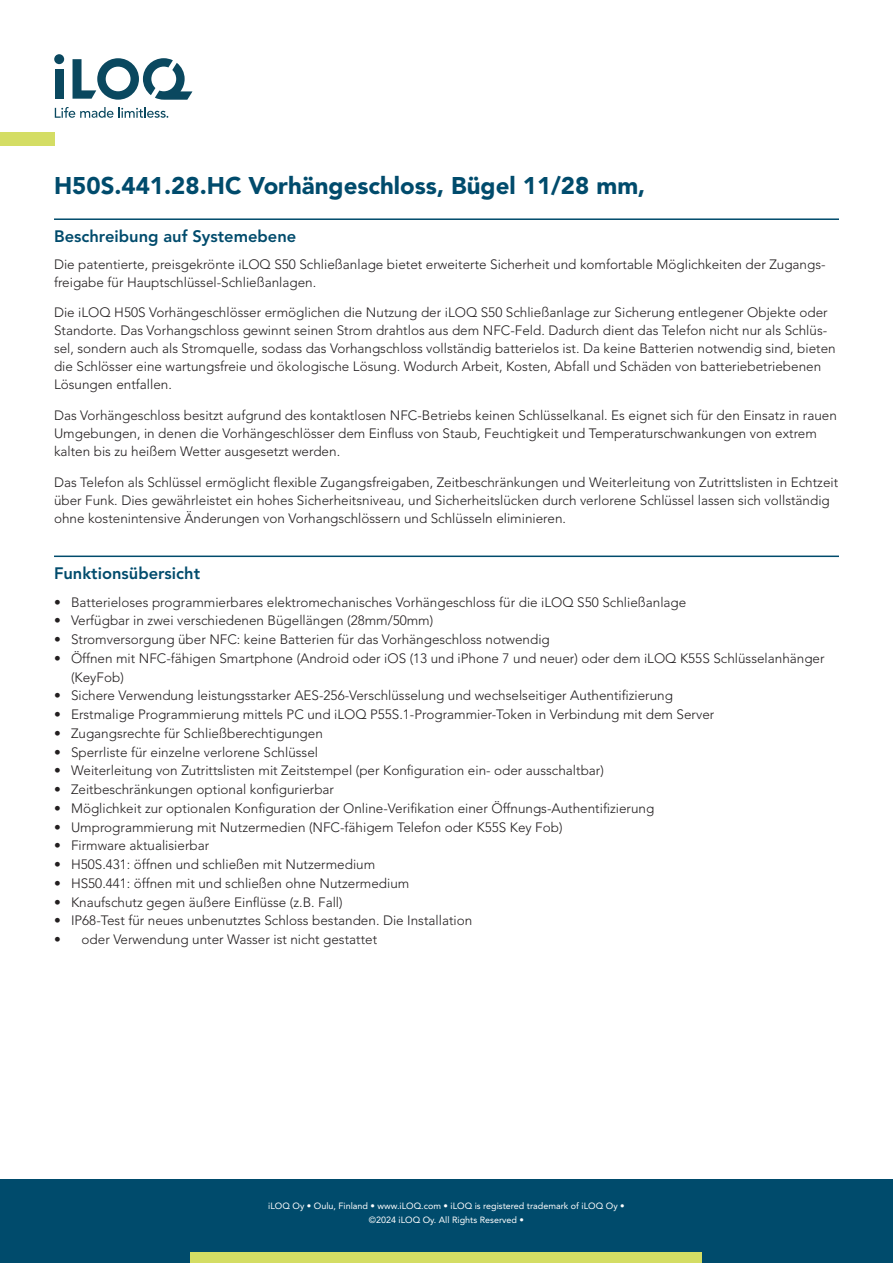
<style>
.page{position:relative;width:893px;height:1263px;background:#fff}
.page>*{position:absolute;margin:0;border:0;box-sizing:border-box;transform-origin:0 0}
.Tuotenimi{font:900 24px "Avenir LT Std";color:#004b6c}
.Otsikko{font:800 16.5px "Avenir LT Std";color:#004b6c}
.de_DE{font:300 13.5px/18px "Avenir LT Std";color:#231f20}
.t1{font:9px/13.5px "Avenir LT Std";color:#fff;text-align:center}
</style>
<div class="page">
<div style="left:0;top:1179px;width:893px;height:84px;background:#004b6c"></div>
<div style="left:191px;top:1252px;width:511px;height:11px;background:#d4dd64"></div>
<div style="left:55px;top:69px;width:9px;height:30px;background:#0a485f"></div>
<div style="left:54px;top:54px;width:10px;height:10px;background:#0a485f;border-radius:50%"></div>
<svg style="left:73px;top:58px;width:119px;height:42px"></svg>
<svg style="left:55px;top:107px;width:113px;height:11px"></svg>
<div style="left:0;top:133px;width:54px;height:13px;background:#d4dd64"></div>
<hr style="left:54px;top:218px;width:785px;height:2px;background:#004b6c">
<hr style="left:54px;top:555px;width:785px;height:2px;background:#004b6c">
<p class="Tuotenimi" style="left:54px;top:171px;width:593px">H50S.441.28.HC Vorhängeschloss, Bügel 11/28 mm,</p>
<p class="Otsikko" style="left:54px;top:227px;width:244px">Beschreibung auf Systemebene</p>
<p class="de_DE" style="left:54px;top:255px;width:773px">Die patentierte, preisgekrönte iLOQ S50 Schließanlage bietet erweiterte Sicherheit und komfortable Möglichkeiten der Zugangs&shy;freigabe für Hauptschlüssel-Schließanlagen.</p>
<p class="de_DE" style="left:54px;top:304px;width:783px">Die iLOQ H50S Vorhängeschlösser ermöglichen die Nutzung der iLOQ S50 Schließanlage zur Sicherung entlegener Objekte oder Standorte. Das Vorhangschloss gewinnt seinen Strom drahtlos aus dem NFC-Feld. Dadurch dient das Telefon nicht nur als Schlüs&shy;sel, sondern auch als Stromquelle, sodass das Vorhangschloss vollständig batterielos ist. Da keine Batterien notwendig sind, bieten die Schlösser eine wartungsfreie und ökologische Lösung. Wodurch Arbeit, Kosten, Abfall und Schäden von batteriebetriebenen Lösungen entfallen.</p>
<p class="de_DE" style="left:54px;top:407px;width:784px">Das Vorhängeschloss besitzt aufgrund des kontaktlosen NFC-Betriebs keinen Schlüsselkanal. Es eignet sich für den Einsatz in rauen<br>Umgebungen, in denen die Vorhängeschlösser dem Einfluss von Staub, Feuchtigkeit und Temperaturschwankungen von extrem kalten bis zu heißem Wetter ausgesetzt werden.</p>
<p class="de_DE" style="left:54px;top:473px;width:786px">Das Telefon als Schlüssel ermöglicht flexible Zugangsfreigaben, Zeitbeschränkungen und Weiterleitung von Zutrittslisten in Echtzeit über Funk. Dies gewährleistet ein hohes Sicherheitsniveau, und Sicherheitslücken durch verlorene Schlüssel lassen sich vollständig ohne kostenintensive Änderungen von Vorhangschlössern und Schlüsseln eliminieren.</p>
<p class="Otsikko" style="left:54px;top:564px;width:148px">Funktionsübersicht</p>
<p class="de_DE" style="left:54px;top:593px;width:634px">• Batterieloses programmierbares elektromechanisches Vorhängeschloss für die iLOQ S50 Schließanlage</p>
<p class="de_DE" style="left:54px;top:612px;width:381px">• Verfügbar in zwei verschiedenen Bügellängen (28mm/50mm)</p>
<p class="de_DE" style="left:54px;top:630px;width:497px">• Stromversorgung über NFC: keine Batterien für das Vorhängeschloss notwendig</p>
<p class="de_DE" style="left:71px;top:649px;width:755px;line-height:18.8px;text-indent:-17px">• Öffnen mit NFC-fähigen Smartphone (Android oder iOS (13 und iPhone 7 und neuer) oder dem iLOQ K55S Schlüsselanhänger (KeyFob)</p>
<p class="de_DE" style="left:54px;top:687px;width:620px">• Sichere Verwendung leistungsstarker AES-256-Verschlüsselung und wechselseitiger Authentifizierung</p>
<p class="de_DE" style="left:54px;top:705px;width:662px">• Erstmalige Programmierung mittels PC und iLOQ P55S.1-Programmier-Token in Verbindung mit dem Server</p>
<p class="de_DE" style="left:54px;top:724px;width:270px">• Zugangsrechte für Schließberechtigungen</p>
<p class="de_DE" style="left:54px;top:743px;width:266px">• Sperrliste für einzelne verlorene Schlüssel</p>
<p class="de_DE" style="left:54px;top:762px;width:551px">• Weiterleitung von Zutrittslisten mit Zeitstempel (per Konfiguration ein- oder ausschaltbar)</p>
<p class="de_DE" style="left:54px;top:780px;width:282px">• Zeitbeschränkungen optional konfigurierbar</p>
<p class="de_DE" style="left:54px;top:799px;width:602px">• Möglichkeit zur optionalen Konfiguration der Online-Verifikation einer Öffnungs-Authentifizierung</p>
<p class="de_DE" style="left:54px;top:818px;width:510px">• Umprogrammierung mit Nutzermedien (NFC-fähigem Telefon oder K55S Key Fob)</p>
<p class="de_DE" style="left:54px;top:837px;width:157px">• Firmware aktualisierbar</p>
<p class="de_DE" style="left:54px;top:855px;width:323px">• H50S.431: öffnen und schließen mit Nutzermedium</p>
<p class="de_DE" style="left:54px;top:874px;width:357px">• HS50.441: öffnen mit und schließen ohne Nutzermedium</p>
<p class="de_DE" style="left:54px;top:893px;width:290px">• Knaufschutz gegen äußere Einflüsse (z.B. Fall)</p>
<p class="de_DE" style="left:54px;top:912px;width:420px">• IP68-Test für neues unbenutztes Schloss bestanden. Die Installation</p>
<p class="de_DE" style="left:54px;top:930px;width:325px">• oder Verwendung unter Wasser ist nicht gestattet</p>
<p class="t1" style="left:268px;top:1199px;width:358px">iLOQ Oy • Oulu, Finland • www.iLOQ.com • iLOQ is registered trademark of iLOQ Oy • ©2024 iLOQ Oy. All Rights Reserved •</p>
</div>
